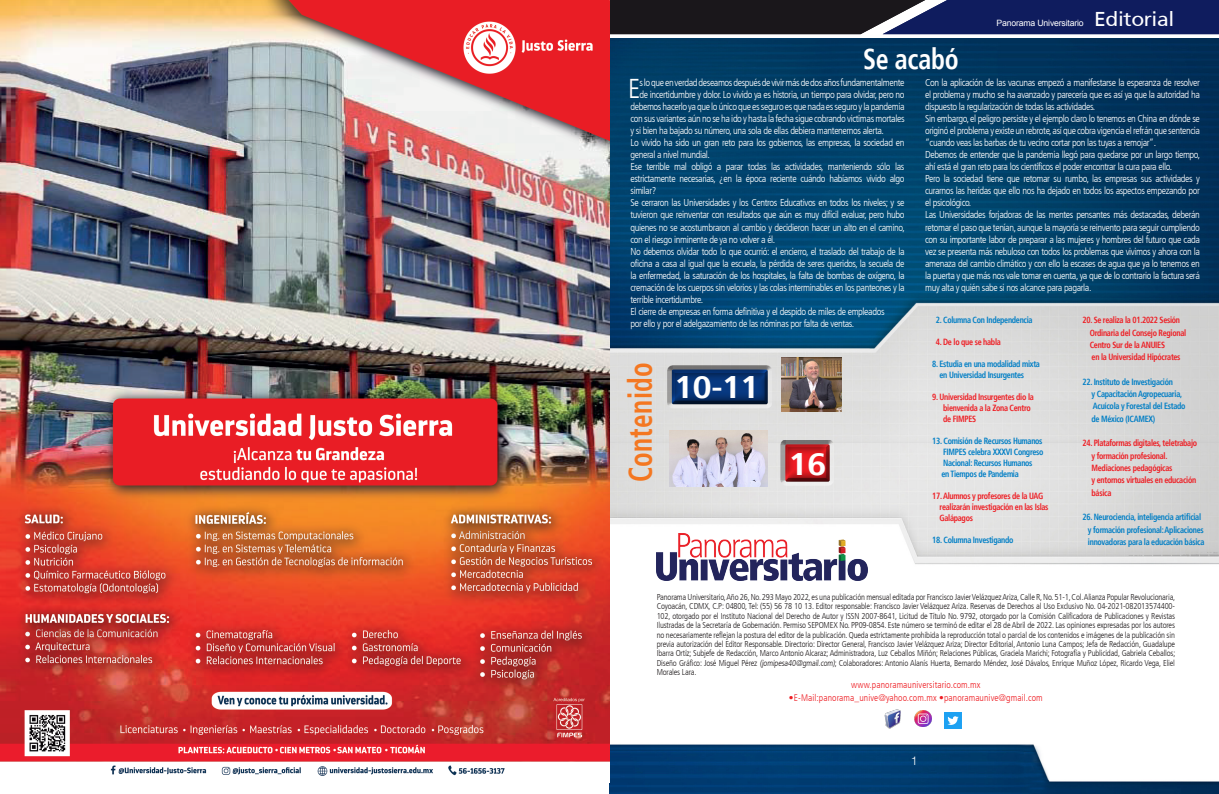
<style>
.page{position:relative;width:1219px;height:794px;background:#fff}
.page>*{position:absolute;margin:0;border:0;box-sizing:border-box;transform-origin:0 0}
.t1{font:700 condensed 33.1px "Frutiger";letter-spacing:.01em;color:#f47721;scale:.82 1}
.t2{font:700 condensed 31.2px "Frutiger";color:#fff;scale:1.2 1}
.t3{font:700 condensed 29.1px "Frutiger";letter-spacing:-.01em;color:#fff;scale:.89 1}
.t4{font:300 condensed 27.2px "Frutiger LT";color:#fff}
.t5{font:20px "Frutiger SAIN Rmv 1 Roman";letter-spacing:-.02em;color:#fff;scale:1.06 1}
.t6{font:300 12px "Helvetica LT Std";color:#fff}
.t7{font:300 condensed 10px/12px "Frutiger LT";letter-spacing:-.04em;color:#fff}
.t8{font:300 condensed 9.5px "Frutiger LT";letter-spacing:.01em;color:#ee1d23}
.t9{font:700 condensed 9px/12.3px "Frutiger";letter-spacing:-.035em;color:#007ec5;scale:.9 1}
.t10{font:700 condensed 9px/12.3px "Frutiger";letter-spacing:-.035em;color:#ee1d23;scale:.9 1}
.t11{font:8.7px "Arial";letter-spacing:-.02em;color:#fff}
.t12{font:300 condensed 8.5px/9.4px "Frutiger LT";letter-spacing:-.02em;color:#231f20;text-align:justify}
</style>
<div class="page">
<img style="left:609px;top:38px;width:610px;height:756px">
<img style="left:657px;top:533px;width:210px;height:47px">
<svg style="left:609px;top:0;width:610px;height:34px;background:#1e2144"></svg>
<div style="left:663px;top:361px;width:112px;height:51px;background:#ddd"></div>
<div style="left:667px;top:365px;width:105px;height:40px;background:#fff;opacity:.75"></div>
<div style="left:667px;top:367px;width:105px;height:41px;background:#231f20;opacity:.75"></div>
<div style="left:777px;top:436px;width:61px;height:54px;background:#231f20;opacity:.5"></div>
<div style="left:781px;top:440px;width:53px;height:42px;background:#fff;opacity:.75"></div>
<div style="left:781px;top:442px;width:53px;height:44px;background:#231f20;opacity:.75"></div>
<img style="left:669px;top:430px;width:99px;height:56px">
<img style="left:781px;top:357px;width:61px;height:54px">
<img style="left:0;top:0;width:609px;height:776px">
<img style="left:884px;top:709px;width:17px;height:19px">
<img style="left:914px;top:710px;width:18px;height:17px">
<img style="left:945px;top:712px;width:16px;height:16px">
<h3 class="t3" style="left:863px;top:42px;width:109px">Se acabó</h3>
<p class="t11" style="left:996px;top:18px;width:89px">Panorama Universitario</p>
<h3 class="t5" style="left:1094px;top:8px;width:77px">Editorial</h3>
<h3 class="t4" style="left:628px;top:74px;width:14px">E</h3>
<p class="t7" style="left:639px;top:77px;width:267px">s lo que en verdad deseamos después de vivir más de dos años fundamentalmente</p>
<p class="t7" style="left:639px;top:89px;width:267px">de incertidumbre y dolor. Lo vivido ya es historia, un tiempo para olvidar, pero no</p>
<p class="t7" style="left:630px;top:101px;width:275px">debemos hacerlo ya que lo único que es seguro es que nada es seguro y la pandemia</p>
<p class="t7" style="left:630px;top:113px;width:276px">con sus variantes aún no se ha ido y hasta la fecha sigue cobrando victimas mortales</p>
<p class="t7" style="left:630px;top:125px;width:255px">y si bien ha bajado su número, una sola de ellas debiera mantenernos alerta.</p>
<p class="t7" style="left:630px;top:137px;width:275px">Lo vivido ha sido un gran reto para los gobiernos, las empresas, la sociedad en</p>
<p class="t7" style="left:630px;top:149px;width:81px">general a nivel mundial.</p>
<p class="t7" style="left:630px;top:161px;width:275px">Ese terrible mal obligó a parar todas las actividades, manteniendo sólo las</p>
<p class="t7" style="left:630px;top:173px;width:276px">estrictamente necesarias, ¿en la época reciente cuándo habíamos vivido algo</p>
<p class="t7" style="left:630px;top:185px;width:27px">similar?</p>
<p class="t7" style="left:630px;top:197px;width:275px">Se cerraron las Universidades y los Centros Educativos en todos los niveles; y se</p>
<p class="t7" style="left:630px;top:209px;width:275px">tuvieron que reinventar con resultados que aún es muy difícil evaluar, pero hubo</p>
<p class="t7" style="left:630px;top:221px;width:276px">quienes no se acostumbraron al cambio y decidieron hacer un alto en el camino,</p>
<p class="t7" style="left:630px;top:233px;width:146px">con el riesgo inminente de ya no volver a él.</p>
<p class="t7" style="left:630px;top:245px;width:276px">No debemos olvidar todo lo que ocurrió: el encierro, el traslado del trabajo de la</p>
<p class="t7" style="left:630px;top:257px;width:276px">oficina a casa al igual que la escuela, la pérdida de seres queridos, la secuela de</p>
<p class="t7" style="left:630px;top:269px;width:276px">la enfermedad, la saturación de los hospitales, la falta de bombas de oxígeno, la</p>
<p class="t7" style="left:630px;top:281px;width:276px">cremación de los cuerpos sin velorios y las colas interminables en los panteones y la</p>
<p class="t7" style="left:630px;top:293px;width:74px">terrible incertidumbre.</p>
<p class="t7" style="left:630px;top:305px;width:256px">El cierre de empresas en forma definitiva y el despido de miles de empleados</p>
<p class="t7" style="left:630px;top:317px;width:225px">por ello y por el adelgazamiento de las nóminas por falta de ventas.</p>
<h1 class="t1" style="left:621px;top:482px;width:147px;rotate:-90deg">Contenido</h1>
<h2 class="t2" style="left:674px;top:368px;width:73px">10-11</h2>
<h2 class="t2" style="left:788px;top:445px;width:33px">16</h2>
<p class="t7" style="left:925px;top:77px;width:277px">Con la aplicación de las vacunas empezó a manifestarse la esperanza de resolver el problema y mucho se ha avanzado y parecería que es así ya que la autoridad ha dispuesto la regularización de todas las actividades.<br>Sin embargo, el peligro persiste y el ejemplo claro lo tenemos en China en dónde se originó el problema y existe un rebrote, así que cobra vigencia el refrán que sentencia “cuando veas las barbas de tu vecino cortar pon las tuyas a remojar”.<br>Debemos de entender que la pandemia llegó para quedarse por un largo tiempo, ahí está el gran reto para los científicos el poder encontrar la cura para ello.<br>Pero la sociedad tiene que retomar su rumbo, las empresas sus actividades y curarnos las heridas que ello nos ha dejado en todos los aspectos empezando por el psicológico.<br>Las Universidades forjadoras de las mentes pensantes más destacadas, deberán retomar el paso que tenían, aunque la mayoría se reinvento para seguir cumpliendo con su importante labor de preparar a las mujeres y hombres del futuro que cada vez se presenta más nebuloso con todos los problemas que vivimos y ahora con la amenaza del cambio climático y con ello la escases de agua que ya lo tenemos en la puerta y que más nos vale tomar en cuenta, ya que de lo contrario la factura será muy alta y quién sabe si nos alcance para pagarla.</p>
<p class="t9" style="left:936px;top:314px;width:109px">2. Columna Con Independencia</p>
<p class="t10" style="left:936px;top:336px;width:74px">4. De lo que se habla</p>
<p class="t9" style="left:940px;top:359px;width:113px;line-height:11px;text-indent:-7px">8. Estudia en una modalidad mixta en Universidad Insurgentes</p>
<p class="t10" style="left:943px;top:392px;width:102px;line-height:11px;text-indent:-11px">9. Universidad Insurgentes dio la bienvenida a la Zona Centro de FIMPES</p>
<p class="t9" style="left:941px;top:436px;width:115px;line-height:11px;text-indent:-9px">13. Comisión de Recursos Humanos<br>FIMPES celebra XXXVI Congreso<br>Nacional: Recursos Humanos<br>en Tiempos de Pandemia</p>
<p class="t10" style="left:940px;top:491px;width:123px;line-height:11px;text-indent:-7px">17. Alumnos y profesores de la UAG realizarán investigación en las Islas<br>Galápagos</p>
<p class="t9" style="left:932px;top:534px;width:92px">18. Columna Investigando</p>
<p class="t10" style="left:1090px;top:314px;width:109px;text-indent:-7px">20. Se realiza la 01.2022 Sesión<br>Ordinaria del Consejo Regional<br>Centro Sur de la ANUIES<br>en la Universidad Hipócrates</p>
<p class="t9" style="left:1091px;top:375px;width:106px;text-indent:-9px">22. Instituto de Investigación<br>y Capacitación Agropecuaria,<br>Acuícola y Forestal del Estado de México (ICAMEX)</p>
<p class="t10" style="left:1091px;top:437px;width:119px;text-indent:-9px">24. Plataformas digitales, teletrabajo y formación profesional.<br>Mediaciones pedagógicas<br>y entornos virtuales en educación básica</p>
<p class="t9" style="left:1088px;top:511px;width:131px;text-indent:-5px">26. Neurociencia, inteligencia artificial y formación profesional: Aplicaciones innovadoras para la educación básica</p>
<p class="t12" style="left:657px;top:592px;width:520px">Panorama Universitario, Año 26, No. 293 Mayo 2022, es una publicación mensual editada por Francisco Javier Velázquez Ariza, Calle R, No. 51-1, Col. Alianza Popular Revolucionaria, Coyoacán, CDMX, C.P: 04800, Tel: (55) 56 78 10 13. Editor responsable: Francisco Javier Velázquez Ariza. Reservas de Derechos al Uso Exclusivo No. 04-2021-082013574400- 102, otorgado por el Instituto Nacional del Derecho de Autor y ISSN 2007-8641, Licitud de Título No. 9792, otorgado por la Comisión Calificadora de Publicaciones y Revistas Ilustradas de la Secretaría de Gobernación. Permiso SEPOMEX No. PP09-0854. Este número se terminó de editar el 28 de Abril de 2022. Las opiniones expresadas por los autores no necesariamente reflejan la postura del editor de la publicación. Queda estrictamente prohibida la reproducción total o parcial de los contenidos e imágenes de la publicación sin previa autorización del Editor Responsable. Directorio: Director General, Francisco Javier Velázquez Ariza; Director Editorial, Antonio Luna Campos; Jefa de Redacción, Guadalupe Ibarra Ortíz; Subjefe de Redacción, Marco Antonio Alcaraz; Administradora, Luz Ceballos Miñón; Relaciones Públicas, Graciela Marichi; Fotografía y Publicidad, Gabriela Ceballos; Diseño Gráfico: José Miguel Pérez (jomipesa40@gmail.com); Colaboradores: Antonio Alanís Huerta, Bernardo Méndez, José Dávalos, Enrique Muñoz López, Ricardo Vega, Eliel Morales Lara.</p>
<p class="t8" style="left:851px;top:679px;width:131px">www.panoramauniversitario.com.mx</p>
<p class="t8" style="left:789px;top:692px;width:255px">•E-Mail:panorama_unive@yahoo.com.mx •panoramaunive@gmail.com</p>
<p class="t6" style="left:911px;top:753px;width:8px">1</p>
</div>
